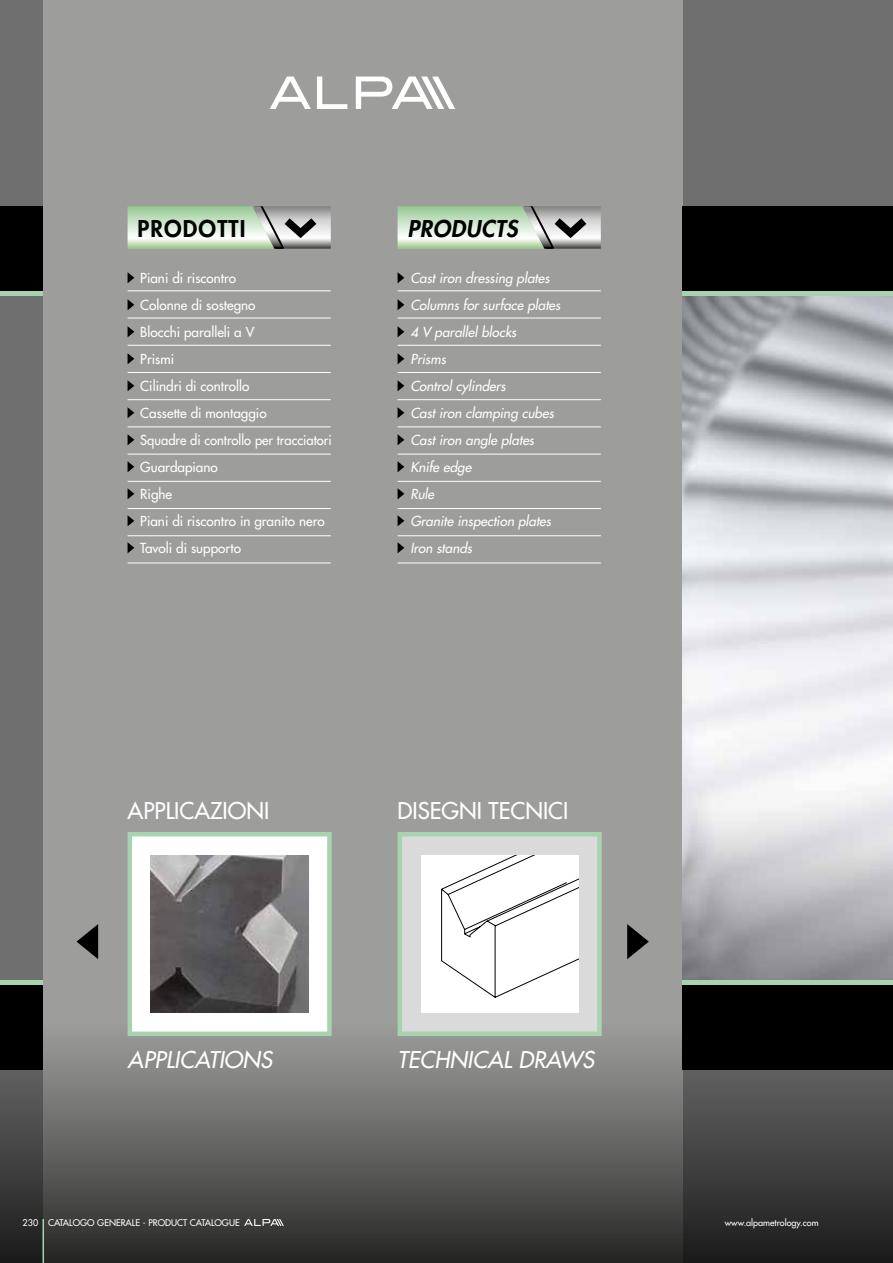
<style>
.page{position:relative;width:893px;height:1263px;background:#706f6f}
.page>*{position:absolute;margin:0;border:0;box-sizing:border-box;transform-origin:0 0}
.t1{font:500 22.5px "Futura Std";color:#fff}
.t2{font:italic 500 22.5px "Futura Std";color:#fff}
.t3{font:800 22.5px "Futura Std";letter-spacing:.05em;color:#000}
.t4{font:italic 800 22.5px "Futura Std";letter-spacing:.02em;color:#000}
.t5{font:500 13.5px/27px "Futura Std";color:#fff}
.t6{font:italic 500 13.5px "Futura Std";color:#fff}
.t7{font:500 9px "Futura Std";color:#fff}
</style>
<div class="page">
<div style="left:43px;top:0;width:639px;height:1263px;background:#9d9d9c"></div>
<div style="left:0;top:206px;width:43px;height:85px;background:#000"></div>
<svg style="left:270px;top:77px;width:41px;height:32px"></svg>
<svg style="left:317px;top:77px;width:30px;height:32px"></svg>
<svg style="left:356px;top:77px;width:99px;height:32px"></svg>
<div style="left:0;top:291px;width:43px;height:5px;background:#a8d3af"></div>
<img style="left:682px;top:296px;width:210px;height:632px">
<svg style="left:0;top:928px;width:892px;height:335px"></svg>
<div style="left:682px;top:206px;width:211px;height:85px;background:#000"></div>
<div style="left:682px;top:984px;width:211px;height:85px;background:#000"></div>
<svg style="left:77px;top:924px;width:21px;height:35px"></svg>
<div style="left:128px;top:832px;width:204px;height:204px;background:#fff;border:4px solid #a8d3af"></div>
<svg style="left:244px;top:1219px;width:40px;height:7px"></svg>
<hr style="left:43px;top:1219px;width:1px;height:44px;background:#a8d3af">
<svg style="left:398px;top:272px;width:6px;height:11px"></svg>
<svg style="left:398px;top:299px;width:6px;height:11px"></svg>
<svg style="left:398px;top:326px;width:6px;height:11px"></svg>
<svg style="left:398px;top:353px;width:6px;height:11px"></svg>
<svg style="left:398px;top:380px;width:6px;height:11px"></svg>
<svg style="left:398px;top:407px;width:6px;height:11px"></svg>
<svg style="left:398px;top:434px;width:6px;height:11px"></svg>
<svg style="left:398px;top:461px;width:6px;height:11px"></svg>
<svg style="left:398px;top:488px;width:6px;height:11px"></svg>
<svg style="left:398px;top:515px;width:6px;height:11px"></svg>
<svg style="left:398px;top:542px;width:6px;height:11px"></svg>
<svg style="left:128px;top:272px;width:6px;height:11px"></svg>
<svg style="left:128px;top:299px;width:6px;height:11px"></svg>
<svg style="left:128px;top:326px;width:6px;height:11px"></svg>
<svg style="left:128px;top:353px;width:6px;height:11px"></svg>
<svg style="left:128px;top:380px;width:6px;height:11px"></svg>
<svg style="left:128px;top:407px;width:6px;height:11px"></svg>
<svg style="left:128px;top:434px;width:6px;height:11px"></svg>
<svg style="left:128px;top:461px;width:6px;height:11px"></svg>
<svg style="left:128px;top:488px;width:6px;height:11px"></svg>
<svg style="left:128px;top:515px;width:6px;height:11px"></svg>
<svg style="left:128px;top:542px;width:6px;height:11px"></svg>
<hr style="left:128px;top:290px;width:203px;height:1px;background:#fff">
<hr style="left:398px;top:290px;width:203px;height:1px;background:#fff">
<hr style="left:128px;top:318px;width:203px;height:1px;background:#fff">
<hr style="left:398px;top:318px;width:203px;height:1px;background:#fff">
<hr style="left:128px;top:345px;width:203px;height:1px;background:#fff">
<hr style="left:398px;top:345px;width:203px;height:1px;background:#fff">
<hr style="left:128px;top:372px;width:203px;height:1px;background:#fff">
<hr style="left:398px;top:372px;width:203px;height:1px;background:#fff">
<hr style="left:128px;top:399px;width:203px;height:1px;background:#fff">
<hr style="left:398px;top:399px;width:203px;height:1px;background:#fff">
<hr style="left:128px;top:426px;width:203px;height:1px;background:#fff">
<hr style="left:398px;top:426px;width:203px;height:1px;background:#fff">
<hr style="left:128px;top:454px;width:203px;height:1px;background:#fff">
<hr style="left:398px;top:454px;width:203px;height:1px;background:#fff">
<hr style="left:128px;top:481px;width:203px;height:1px;background:#fff">
<hr style="left:398px;top:481px;width:203px;height:1px;background:#fff">
<hr style="left:128px;top:508px;width:203px;height:1px;background:#fff">
<hr style="left:398px;top:508px;width:203px;height:1px;background:#fff">
<hr style="left:128px;top:535px;width:203px;height:1px;background:#fff">
<hr style="left:398px;top:535px;width:203px;height:1px;background:#fff">
<hr style="left:128px;top:563px;width:203px;height:1px;background:#fff">
<hr style="left:398px;top:563px;width:203px;height:1px;background:#fff">
<div style="left:682px;top:291px;width:211px;height:5px;background:#a8d3af"></div>
<hr style="left:682px;top:980px;width:211px;height:4px;background:#a8d3af">
<svg style="left:128px;top:206px;width:203px;height:43px;background:#bdcdbb"></svg>
<svg style="left:398px;top:206px;width:203px;height:43px;background:#bdcdbb"></svg>
<svg style="left:627px;top:924px;width:22px;height:35px"></svg>
<div style="left:398px;top:832px;width:204px;height:204px;background:#dadada;border:4px solid #a8d3af"></div>
<img style="left:151px;top:855px;width:157px;height:158px">
<div style="left:421px;top:855px;width:157px;height:158px;background:#fff"></div>
<svg style="left:441px;top:855px;width:137px;height:143px"></svg>
<hr style="left:892px;top:0;width:1px;height:1263px;background:#706f6f">
<svg style="left:892px;top:984px;width:1px;height:279px"></svg>
<img style="left:892px;top:291px;width:1px;height:693px">
<h1 class="t3" style="left:138px;top:214px;width:110px">PRODOTTI</h1>
<h1 class="t4" style="left:408px;top:214px;width:112px">PRODUCTS</h1>
<p class="t5" style="left:140px;top:265px;width:193px">Piani di riscontro<br>Colonne di sostegno<br>Blocchi paralleli a V<br>Prismi<br>Cilindri di controllo<br>Cassette di montaggio<br>Squadre di controllo per tracciatori<br>Guardapiano<br>Righe<br>Piani di riscontro in granito nero<br>Tavoli di supporto</p>
<p class="t6" style="left:404px;top:270px;width:147px">Cast iron dressing plates</p>
<p class="t6" style="left:404px;top:297px;width:158px">Columns for surface plates</p>
<p class="t6" style="left:410px;top:324px;width:108px">4 V parallel blocks</p>
<p class="t6" style="left:404px;top:351px;width:43px">Prisms</p>
<p class="t6" style="left:404px;top:378px;width:103px">Control cylinders</p>
<p class="t6" style="left:404px;top:405px;width:151px">Cast iron clamping cubes</p>
<p class="t6" style="left:404px;top:432px;width:131px">Cast iron angle plates</p>
<p class="t6" style="left:410px;top:459px;width:63px">Knife edge</p>
<p class="t6" style="left:404px;top:486px;width:32px">Rule</p>
<p class="t6" style="left:410px;top:513px;width:142px">Granite inspection plates</p>
<p class="t6" style="left:404px;top:540px;width:69px">Iron stands</p>
<h1 class="t1" style="left:128px;top:796px;width:143px">APPLICAZIONI</h1>
<h1 class="t2" style="left:128px;top:1046px;width:13px">APPLICA</h1>
<h1 class="t2" style="left:208px;top:1046px;width:65px">TIONS</h1>
<h1 class="t1" style="left:398px;top:796px;width:172px">DISEGNI TECNICI</h1>
<h1 class="t2" style="left:398px;top:1046px;width:82px">TECHNICAL</h1>
<h1 class="t2" style="left:518px;top:1046px;width:77px">DRA WS</h1>
<p class="t7" style="left:23px;top:1217px;width:219px">230 CATALOGO GENERALE - PRODUCT CATALOGUE</p>
<p class="t7" style="left:725px;top:1217px;width:95px">www.alpametrology.com</p>
</div>
